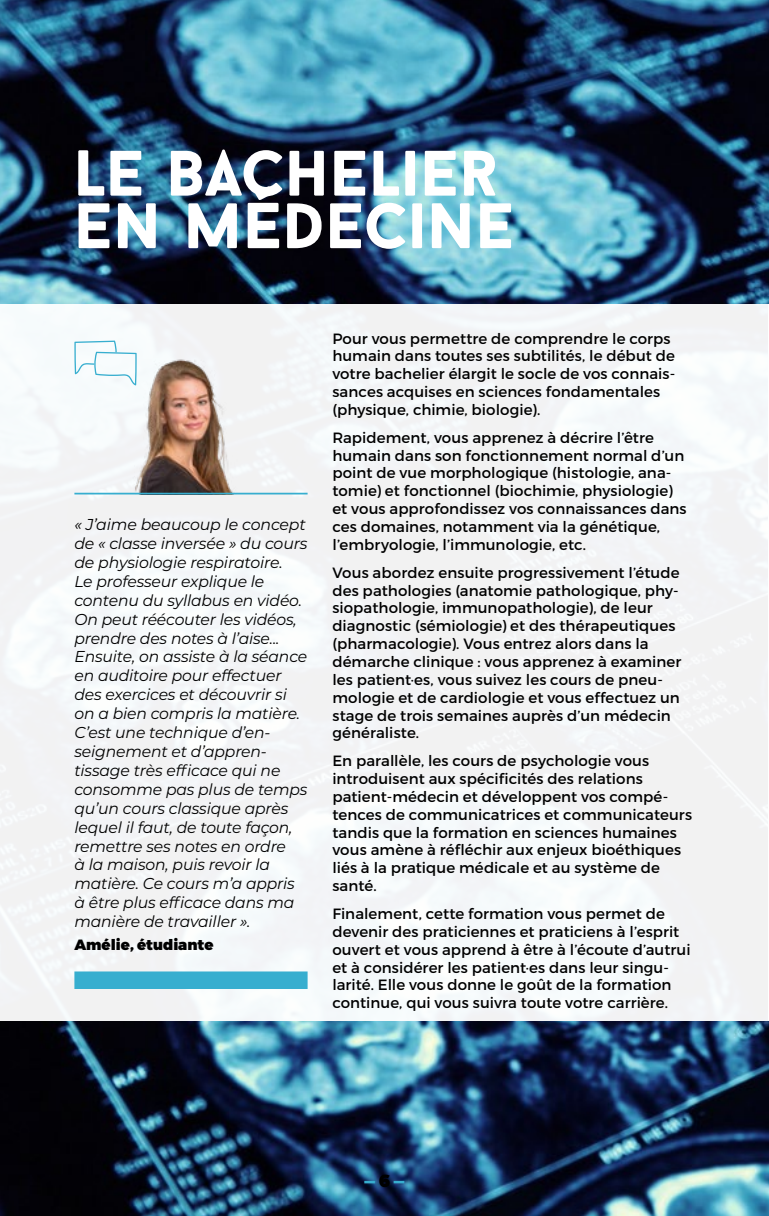
<style>
.page{position:relative;width:769px;height:1216px;background:#fff}
.page>*{position:absolute;margin:0;border:0;box-sizing:border-box;transform-origin:0 0}
.t1{font:900 64.75px/52.5px "Baron Neue";letter-spacing:.005em;color:#fff}
.t2{font:900 17.5px "Montserrat";color:#37aecf}
.t3{font:italic 15.75px/18.9px "Montserrat";letter-spacing:-.01em;color:#000}
.t4{font:14.88px/17.8px "Montserrat";letter-spacing:.005em;color:#000}
.t5{font:900 14.88px "Montserrat";color:#000}
.s1{color:#000}
</style>
<div class="page">
<img style="left:0;top:0;width:769px;height:1215px">
<div style="left:0;top:304px;width:769px;height:716px;background:#f2f3f6"></div>
<div style="left:74px;top:971px;width:234px;height:17px;background:#37aecf"></div>
<img style="left:135px;top:359px;width:98px;height:133px">
<hr style="left:74px;top:492px;width:234px;height:2px;background:#37aecf">
<svg style="left:74px;top:340px;width:63px;height:45px"></svg>
<h1 class="t1" style="left:74px;top:145px;width:441px">LE BACHELIER<br>EN MÉDECINE</h1>
<p class="t3" style="left:74px;top:514px;width:235px">« J’aime beaucoup le concept de « classe inversée » du cours de physiologie respiratoire.<br>Le professeur explique le contenu du syllabus en vidéo.<br>On peut réécouter les vidéos, prendre des notes à l’aise...<br>Ensuite, on assiste à la séance en auditoire pour effectuer des exercices et découvrir si on a bien compris la matière.<br>C’est une technique d’en&shy;seignement et d’appren&shy;tissage très efficace qui ne consomme pas plus de temps qu’un cours classique après lequel il faut, de toute façon, remettre ses notes en ordre<br>à la maison, puis revoir la matière. Ce cours m’a appris à être plus efficace dans ma manière de travailler ».</p>
<p class="t5" style="left:74px;top:935px;width:141px">Amélie, étudiante</p>
<p class="t4" style="left:332px;top:329px;width:344px">Pour vous permettre de comprendre le corps humain dans toutes ses subtilités, le début de votre bachelier élargit le socle de vos connais&shy;sances acquises en sciences fondamentales (physique, chimie, biologie).</p>
<p class="t4" style="left:332px;top:428px;width:356px">Rapidement, vous apprenez à décrire l’être humain dans son fonctionnement normal d’un point de vue morphologique (histologie, ana&shy;tomie) et fonctionnel (biochimie, physiologie) et vous approfondissez vos connaissances dans ces domaines, notamment via la génétique, l’embryologie, l’immunologie, etc.</p>
<p class="t4" style="left:332px;top:563px;width:351px">Vous abordez ensuite progressivement l’étude des pathologies (anatomie pathologique, phy&shy;siopathologie, immunopathologie), de leur diagnostic (sémiologie) et des thérapeutiques (pharmacologie). Vous entrez alors dans la démarche clinique : vous apprenez à examiner les patient·es, vous suivez les cours de pneu&shy;mologie et de cardiologie et vous effectuez un stage de trois semaines auprès d’un médecin généraliste.</p>
<p class="t4" style="left:332px;top:752px;width:361px">En parallèle, les cours de psychologie vous introduisent aux spécificités des relations patient-médecin et développent vos compé&shy;tences de communicatrices et communicateurs tandis que la formation en sciences humaines vous amène à réfléchir aux enjeux bioéthiques liés à la pratique médicale et au système de santé.</p>
<p class="t4" style="left:332px;top:904px;width:360px">Finalement, cette formation vous permet de devenir des praticiennes et praticiens à l’esprit ouvert et vous apprend à être à l’écoute d’autrui et à considérer les patient·es dans leur singu&shy;larité. Elle vous donne le goût de la formation continue, qui vous suivra toute votre carrière.</p>
<p class="t2" style="left:364px;top:1169px;width:42px">—<span class="s1">6</span>—</p>
</div>
